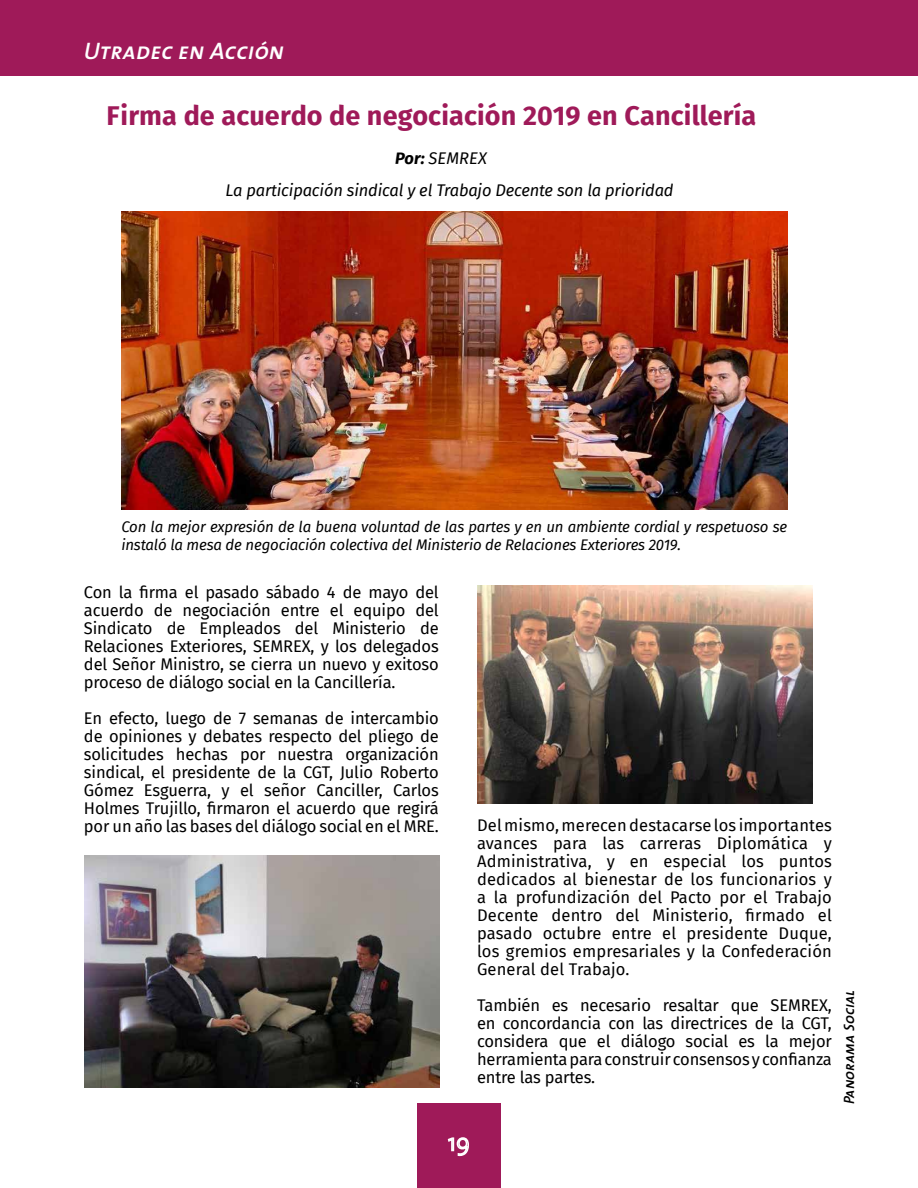
<style>
.page{position:relative;width:918px;height:1188px;background:#fff}
.page>*{position:absolute;margin:0;border:0;box-sizing:border-box;transform-origin:0 0}
.t1{font:700 27px "Fira Sans";letter-spacing:.005em;color:#9f1a59}
.t2{font:24px "The Sans Semi Bold Italic Caps";letter-spacing:.005em;color:#fff}
.t3{font:16.5px/18px "Fira Sans";letter-spacing:-.01em;color:#000;text-align:justify}
.t4{font:italic 16.5px "Fira Sans";letter-spacing:-.01em;color:#000}
.t5{font:italic 15px/18px "Fira Sans";letter-spacing:-.01em;color:#000}
.t6{font:15px "The Sans Semi Bold Italic Caps";letter-spacing:.005em;color:#000}
.s1{font-weight:700}
</style>
<div class="page">
<div style="left:417px;top:1104px;width:84px;height:84px;background:#9f1a59"></div>
<svg style="left:447px;top:1137px;width:22px;height:20px"></svg>
<div style="left:0;top:0;width:918px;height:76px;background:#9f1a59"></div>
<img style="left:477px;top:585px;width:335px;height:219px">
<img style="left:85px;top:855px;width:355px;height:233px">
<img style="left:121px;top:211px;width:666px;height:299px">
<h2 class="t2" style="left:84px;top:31px;width:202px">Utradec en Acción</h2>
<h1 class="t1" style="left:106px;top:97px;width:651px">Firma de acuerdo de negociación 2019 en Cancillería</h1>
<p class="t4" style="left:395px;top:146px;width:93px"><span class="s1">Por:</span> SEMREX</p>
<p class="t4" style="left:226px;top:178px;width:450px">La participación sindical y el Trabajo Decente son la prioridad</p>
<p class="t5" style="left:121px;top:518px;width:667px">Con la mejor expresión de la buena voluntad de las partes y en un ambiente cordial y respetuoso se instaló la mesa de negociación colectiva del Ministerio de Relaciones Exteriores 2019.</p>
<p class="t3" style="left:84px;top:583px;width:356px">Con la firma el pasado sábado 4 de mayo del acuerdo de negociación entre el equipo del Sindicato de Empleados del Ministerio de Relaciones Exteriores, SEMREX, y los delegados del Señor Ministro, se cierra un nuevo y exitoso proceso de diálogo social en la Cancillería.</p>
<p class="t3" style="left:84px;top:709px;width:356px">En efecto, luego de 7 semanas de intercambio de opiniones y debates respecto del pliego de solicitudes hechas por nuestra organización sindical, el presidente de la CGT, Julio Roberto Gómez Esguerra, y el señor Canciller, Carlos Holmes Trujillo, firmaron el acuerdo que regirá por un año las bases del diálogo social en el MRE.</p>
<p class="t3" style="left:477px;top:816px;width:356px">Del mismo, merecen destacarse los importantes avances para las carreras Diplomática y Administrativa, y en especial los puntos dedicados al bienestar de los funcionarios y a la profundización del Pacto por el Trabajo Decente dentro del Ministerio, firmado el pasado octubre entre el presidente Duque, los gremios empresariales y la Confederación General del Trabajo.</p>
<p class="t3" style="left:477px;top:996px;width:356px">También es necesario resaltar que SEMREX, en concordancia con las directrices de la CGT, considera que el diálogo social es la mejor herramienta para construir consensos y confianza entre las partes.</p>
<p class="t6" style="left:837px;top:1104px;width:116px;rotate:-90deg">Panorama Social</p>
</div>
